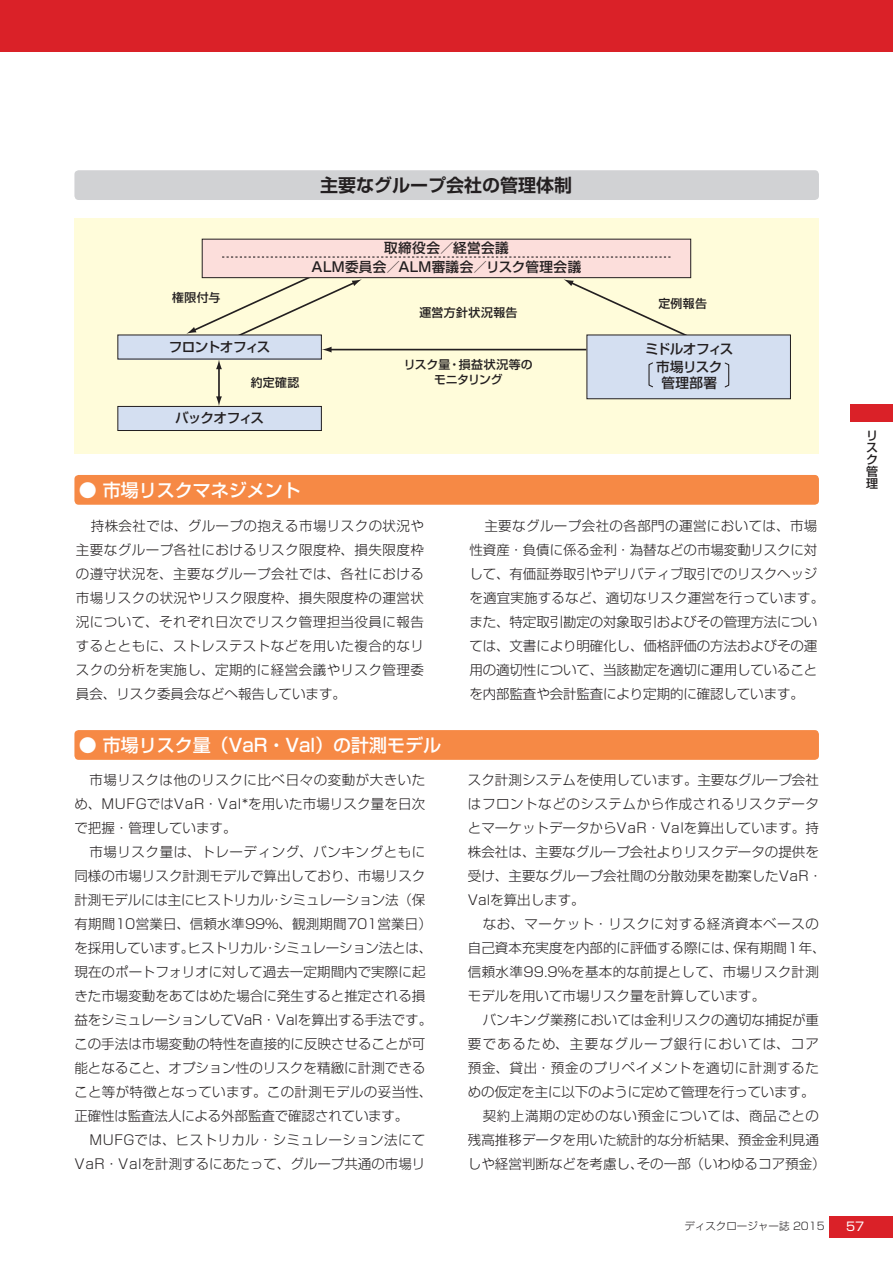
<style>
.page{position:relative;width:893px;height:1263px;background:#fff}
.page>*{position:absolute;margin:0;border:0;box-sizing:border-box;transform-origin:0 0}
.t1{font:18px "Shin Go Pro Medium 90 pv RKSJ V";color:#fff}
.t2{font:18px "Shin Go Pro De Bold 90 pv RKSJ H";color:#231f20}
.t3{font:13.65px/18.8px "Shin Go Pro Medium 90 pv RKSJ H";letter-spacing:.02em;color:#231f20;text-align:center}
.t4{font:13.65px/17.7px "Shin Go Pro Medium 90 pv RKSJ H";letter-spacing:-.05em;color:#231f20;text-align:center}
.t5{font:13.65px "Shin Go Pro Medium 90 pv RKSJ H";letter-spacing:-.065em;color:#231f20}
.t6{font:13.65px "Shin Go Pro Medium 90 pv RKSJ H";letter-spacing:-.01em;color:#231f20}
.t7{font:13.5px/24px "Shin Go Pro Light 90 pv RKSJ H";color:#231f20}
.t8{font:13.5px/24px "Shin Go Pro Light 90 pv RKSJ H";letter-spacing:.03em;color:#231f20;text-align:right}
.t9{font:13.5px "Shin Go Pro Light 90 pv RKSJ H";letter-spacing:.05em;color:#231f20}
.t10{font:13.5px "Shin Go Pro Light 90 pv RKSJ H";letter-spacing:.1em;color:#231f20}
.t11{font:13.5px "Shin Go Pro Light 90 pv RKSJ H";letter-spacing:.04em;color:#231f20}
.t12{font:12px/12px "Shin Go Pro Medium 90 pv RKSJ V";color:#231f20}
.t13{font:12px "Shin Go Pro Regular 90 pv RKSJ H";color:#fff}
.t14{font:11.85px "Shin Go Pro Medium 90 pv RKSJ H";letter-spacing:.03em;color:#231f20}
.t15{font:11.85px/14.2px "Shin Go Pro Medium 90 pv RKSJ H";letter-spacing:-.015em;color:#231f20;text-align:center}
.t16{font:10.5px "Shin Go Pro Light 90 pv RKSJ H";color:#231f20}
</style>
<div class="page">
<div style="left:829px;top:1216px;width:63px;height:21px;background:#da2128"></div>
<div style="left:850px;top:404px;width:42px;height:17px;background:#da2128"></div>
<div style="left:0;top:0;width:892px;height:51px;background:#da2128"></div>
<div style="left:74px;top:218px;width:744px;height:236px;background:#fffcda"></div>
<svg style="left:564px;top:279px;width:127px;height:56px"></svg>
<svg style="left:186px;top:275px;width:176px;height:64px"></svg>
<hr style="left:329px;top:349px;width:257px;height:1px;background:#231f20">
<svg style="left:322px;top:347px;width:9px;height:6px"></svg>
<hr style="left:218px;top:367px;width:2px;height:31px;background:#231f20">
<svg style="left:216px;top:396px;width:6px;height:10px"></svg>
<svg style="left:216px;top:359px;width:6px;height:10px"></svg>
<div style="left:202px;top:239px;width:488px;height:39px;background:#fcdedb"></div>
<div style="left:202px;top:239px;width:489px;height:39px;border:1px solid #231f20"></div>
<div style="left:587px;top:335px;width:203px;height:64px;background:#d4dff1"></div>
<div style="left:586px;top:335px;width:204px;height:64px;border:1px solid #231f20"></div>
<div style="left:118px;top:335px;width:203px;height:24px;background:#d4dff1"></div>
<div style="left:118px;top:406px;width:203px;height:25px;background:#d4dff1"></div>
<div style="left:117px;top:406px;width:204px;height:25px;border:1px solid #231f20"></div>
<svg style="left:222px;top:256px;width:448px;height:2px"></svg>
<svg style="left:648px;top:362px;width:5px;height:26px"></svg>
<svg style="left:724px;top:362px;width:5px;height:26px"></svg>
<div style="left:74px;top:475px;width:744px;height:30px;background:#f68945;border-radius:4px"></div>
<div style="left:74px;top:730px;width:744px;height:30px;background:#f68945;border-radius:4px"></div>
<div style="left:74px;top:170px;width:744px;height:30px;background:#d1d2d4;border-radius:4px"></div>
<h1 class="t2" style="left:320px;top:178px;width:254px">主要なグループ会社の管理体制</h1>
<p class="t14" style="left:172px;top:293px;width:50px">権限付与</p>
<p class="t4" style="left:169px;top:339px;width:103px">フロントオフィス</p>
<p class="t14" style="left:251px;top:378px;width:50px">約定確認</p>
<p class="t5" style="left:175px;top:413px;width:91px">バックオフィス</p>
<p class="t3" style="left:311px;top:241px;width:271px">取締役会／経営会議<br>ALM委員会／ALM審議会／リスク管理会議</p>
<p class="t14" style="left:419px;top:308px;width:100px">運営方針状況報告</p>
<p class="t15" style="left:404px;top:359px;width:130px">リスク量・損益状況等のモニタリング</p>
<h1 class="t1" style="left:79px;top:483px;width:224px">● 市場リスクマネジメント</h1>
<p class="t14" style="left:658px;top:299px;width:50px">定例報告</p>
<p class="t4" style="left:645px;top:342px;width:90px">ミドルオフィス市場リスク</p>
<p class="t6" style="left:661px;top:378px;width:57px">管理部署</p>
<p class="t7" style="left:76px;top:516px;width:349px;text-align:justify;text-indent:15px">持株会社では、グループの抱える市場リスクの状況や主要なグループ各社におけるリスク限度枠、損失限度枠の遵守状況を、主要なグループ会社では、各社における市場リスクの状況やリスク限度枠、損失限度枠の運営状況について、それぞれ日次でリスク管理担当役員に報告するとともに、ストレステストなどを用いた複合的なリスクの分析を実施し、定期的に経営会議やリスク管理委員会、リスク委員会などへ報告しています。</p>
<p class="t7" style="left:469px;top:516px;width:356px;text-indent:15px">主要なグループ会社の各部門の運営においては、市場性資産・負債に係る金利・為替などの市場変動リスクに対して、有価証券取引やデリバティブ取引でのリスクヘッジを適宜実施するなど、適切なリスク運営を行っています。また、特定取引勘定の対象取引およびその管理方法については、文書により明確化し、価格評価の方法およびその運用の適切性について、当該勘定を適切に運用していることを内部監査や会計監査により定期的に確認しています。</p>
<h1 class="t1" style="left:79px;top:738px;width:364px">● 市場リスク量（VaR・Val）の計測モデル</h1>
<p class="t7" style="left:74px;top:770px;width:352px;text-align:justify;text-indent:15px">市場リスクは他のリスクに比べ日々の変動が大きいため、MUFGではVaR・Val*を用いた市場リスク量を日次で把握・管理しています。</p>
<p class="t7" style="left:74px;top:842px;width:360px;text-indent:15px">市場リスク量は、トレーディング、バンキングともに同様の市場リスク計測モデルで算出しており、市場リスク計測モデルには主にヒストリカル・シミュレーション法（保有期間10営業日、信頼水準99%、観測期間701営業日）を採用しています。ヒストリカル・シミュレーション法とは、現在のポートフォリオに対して過去一定期間内で実際に起きた市場変動をあてはめた場合に発生すると推定される損益をシミュレーションしてVaR・Valを算出する手法です。この手法は市場変動の特性を直接的に反映させることが可能となること、オプション性のリスクを精緻に計測できること等が特徴となっています。この計測モデルの妥当性、正確性は監査法人による外部監査で確認されています。</p>
<p class="t8" style="left:74px;top:1130px;width:352px">MUFGでは、ヒストリカル・シミュレーション法にて<br>VaR・Valを計測するにあたって、グループ共通の市場リ</p>
<p class="t7" style="left:468px;top:770px;width:356px">スク計測システムを使用しています。主要なグループ会社はフロントなどのシステムから作成されるリスクデータとマーケットデータからVaR・Valを算出しています。持株会社は、主要なグループ会社よりリスクデータの提供を受け、主要なグループ会社間の分散効果を勘案したVaR・<br>Valを算出します。</p>
<p class="t7" style="left:468px;top:914px;width:359px;text-indent:15px">なお、マーケット・リスクに対する経済資本ベースの自己資本充実度を内部的に評価する際には、保有期間1年、信頼水準99.9%を基本的な前提として、市場リスク計測モデルを用いて市場リスク量を計算しています。</p>
<p class="t7" style="left:483px;top:1010px;width:338px">バンキング業務においては金利リスクの適切な捕捉が重</p>
<p class="t10" style="left:468px;top:1039px;width:352px">要であるため、主要なグループ銀行においては、コア</p>
<p class="t9" style="left:468px;top:1063px;width:352px">預金、貸出・預金のプリペイメントを適切に計測するた</p>
<p class="t7" style="left:468px;top:1082px;width:348px">めの仮定を主に以下のように定めて管理を行っています。</p>
<p class="t11" style="left:483px;top:1111px;width:337px">契約上満期の定めのない預金については、商品ごとの</p>
<p class="t7" style="left:468px;top:1130px;width:352px">残高推移データを用いた統計的な分析結果、預金金利見通</p>
<p class="t7" style="left:468px;top:1154px;width:359px">しや経営判断などを考慮し、その一部（いわゆるコア預金）</p>
<p class="t12" style="left:866px;top:431px;width:13px">リスク管理</p>
<p class="t16" style="left:684px;top:1222px;width:142px">ディスクロージャー誌 2015</p>
<p class="t13" style="left:846px;top:1222px;width:20px">57</p>
</div>
